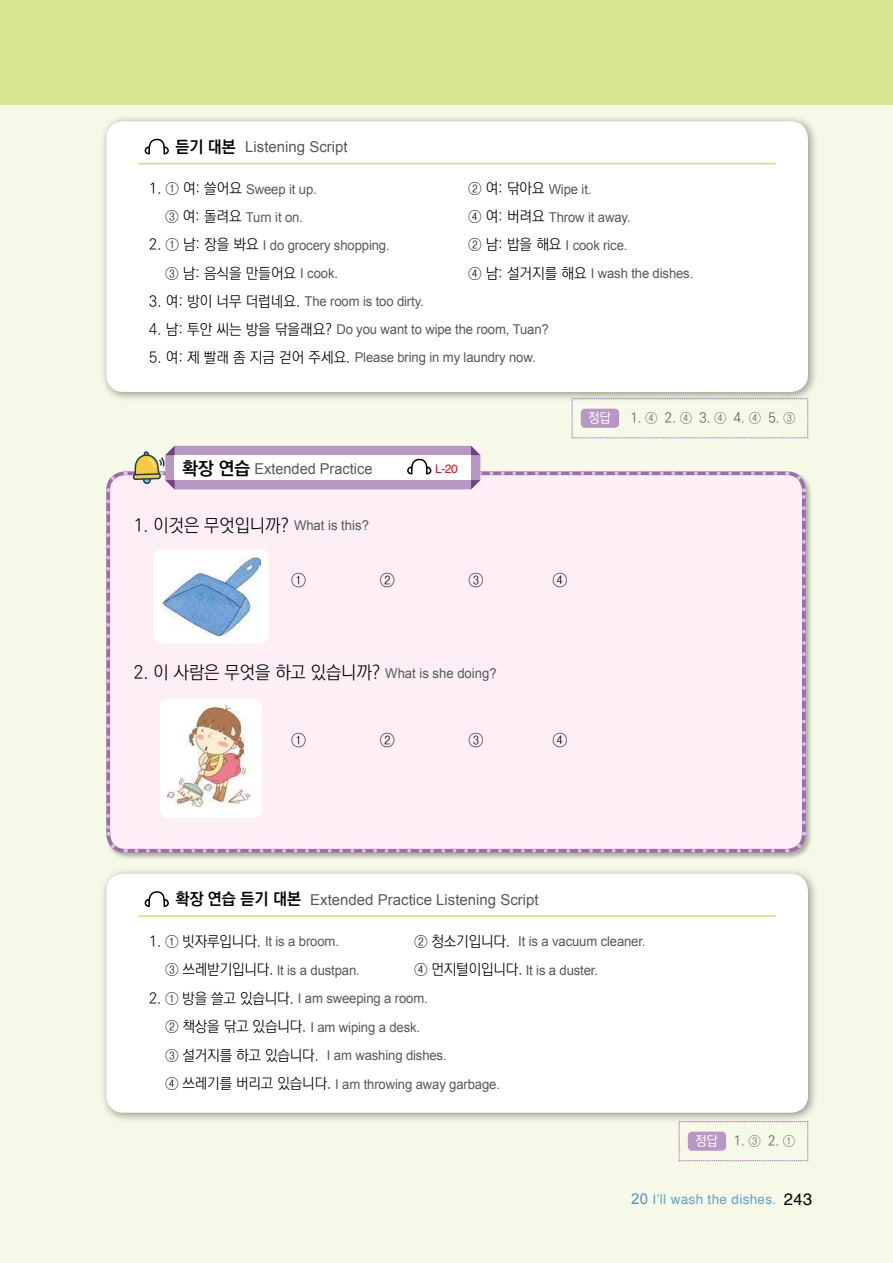
<style>
.page{position:relative;width:893px;height:1263px;background:#f6f9e8}
.page>*{position:absolute;margin:0;border:0;box-sizing:border-box;transform-origin:0 0}
.t1{font:300 18px "Ko Pub Dotum";color:#000}
.t2{font:300 16.5px "Ko Pub Dotum";color:#000}
.t3{font:15px "Arial";color:#595757}
.t4{font:300 14.85px "Ko Pub Dotum";color:#000}
.t5{font:13.5px/28.5px "Arial";letter-spacing:-.01em;color:#595757}
.t6{font:300 13.5px "Ko Pub Dotum";color:#595757}
.t7{font:13.5px "Helvetica";letter-spacing:.025em;color:#61a1c7}
.t8{font:500 13.5px "Ko Pub Dotum";color:#fff}
.t9{font:12px "Helvetica";color:#d0121b}
.s1{font-family:"Ko Pub Dotum";font-weight:700;font-size:16.5px;color:#000}
.s2{font-family:"Ko Pub Dotum";font-weight:300;font-size:14.85px;color:#000}
.s3{font-family:"Arial";font-weight:400;font-size:13.5px;color:#595757}
.s4{font-family:"Ko Pub Dotum";font-weight:700;font-size:18px;color:#000}
.s5{font-weight:500;color:#fff}
.s6{font-family:"Arial";font-size:15px;color:#5893bc}
.s7{font-size:16.5px;color:#000}
</style>
<div class="page">
<div style="left:0;top:0;width:893px;height:104px;background:#d8e694"></div>
<div style="left:99px;top:114px;width:719px;height:288px;background:#000;opacity:.4"></div>
<div style="left:106px;top:121px;width:702px;height:271px;background:#fff;border-radius:17px"></div>
<svg style="left:144px;top:139px;width:25px;height:16px"></svg>
<hr style="left:138px;top:163px;width:638px;height:1px;background:#cedf74">
<svg style="left:572px;top:398px;width:236px;height:41px"></svg>
<svg style="left:679px;top:1123px;width:129px;height:38px"></svg>
<div style="left:99px;top:867px;width:719px;height:256px;background:#000;opacity:.4"></div>
<div style="left:106px;top:874px;width:702px;height:239px;background:#fff;border-radius:17px"></div>
<svg style="left:144px;top:891px;width:25px;height:16px"></svg>
<hr style="left:138px;top:915px;width:638px;height:2px;background:#cedf74">
<div style="left:105px;top:470px;width:708px;height:390px;background:#000;opacity:.3"></div>
<div style="left:108px;top:473px;width:696px;height:378px;background:#fdeff5;border-radius:17px"></div>
<svg style="left:136px;top:849px;width:645px;height:4px;background:#ac85b6"></svg>
<svg style="left:105px;top:473px;width:13px;height:19px"></svg>
<svg style="left:106px;top:501px;width:20px;height:353px"></svg>
<svg style="left:794px;top:832px;width:13px;height:19px"></svg>
<svg style="left:787px;top:470px;width:19px;height:353px"></svg>
<svg style="left:125px;top:446px;width:651px;height:43px"></svg>
<div style="left:154px;top:550px;width:115px;height:93px;background:#fff;border-radius:9px"></div>
<img style="left:162px;top:557px;width:98px;height:79px">
<div style="left:160px;top:699px;width:102px;height:119px;background:#fff;border-radius:9px"></div>
<img style="left:168px;top:705px;width:82px;height:102px">
<p class="t3" style="left:175px;top:137px;width:174px"><span class="s1">듣기 대본</span> Listening Script</p>
<p class="t5" style="left:149px;top:175px;width:169px"><span class="s2">1. ① 여: 쓸어요</span> Sweep it up.</p>
<p class="t5" style="left:469px;top:175px;width:124px"><span class="s2">② 여: 닦아요</span> Wipe it.</p>
<p class="t5" style="left:166px;top:203px;width:139px"><span class="s2">③ 여: 돌려요</span> Turn it on.</p>
<p class="t5" style="left:469px;top:203px;width:164px"><span class="s2">④ 여: 버려요</span> Throw it away.</p>
<p class="t5" style="left:149px;top:231px;width:242px"><span class="s2">2. ① 남: 장을 봐요</span> I do grocery shopping.</p>
<p class="t5" style="left:469px;top:231px;width:160px"><span class="s2">② 남: 밥을 해요</span> I cook rice.</p>
<p class="t4" style="left:166px;top:266px;width:174px">③ 남: 음식을 만들어요 <span class="s3">I cook.</span></p>
<p class="t5" style="left:469px;top:259px;width:226px"><span class="s2">④ 남: 설거지를 해요</span> I wash the dishes.</p>
<p class="t5" style="left:149px;top:287px;width:276px"><span class="s2">3. 여: 방이 너무 더럽네요.</span> The room is too dirty.</p>
<p class="t5" style="left:149px;top:315px;width:401px"><span class="s2">4. 남: 투안 씨는 방을 닦을래요?</span> Do you want to wipe the room, Tuan?</p>
<p class="t5" style="left:149px;top:343px;width:388px"><span class="s2">5. 여: 제 빨래 좀 지금 걷어 주세요.</span> Please bring in my laundry now.</p>
<p class="t3" style="left:182px;top:458px;width:192px"><span class="s4">확장 연습</span> Extended Practice</p>
<p class="t9" style="left:435px;top:461px;width:24px">L-20</p>
<h1 class="t1" style="left:134px;top:516px;width:237px">1. 이것은 무엇입니까? <span class="s3">What is this?</span></h1>
<p class="t2" style="left:292px;top:572px;width:16px">①</p>
<p class="t2" style="left:380px;top:572px;width:16px">②</p>
<p class="t2" style="left:469px;top:572px;width:16px">③</p>
<p class="t2" style="left:553px;top:572px;width:16px">④</p>
<p class="t8" style="left:588px;top:411px;width:24px">정답</p>
<p class="t6" style="left:630px;top:411px;width:166px">1. ④ 2. ④ 3. ④ 4. ④ 5. ③</p>
<h1 class="t1" style="left:134px;top:664px;width:364px">2. 이 사람은 무엇을 하고 있습니까? <span class="s3">What is she doing?</span></h1>
<p class="t2" style="left:292px;top:731px;width:16px">①</p>
<p class="t2" style="left:380px;top:731px;width:16px">②</p>
<p class="t2" style="left:469px;top:731px;width:16px">③</p>
<p class="t2" style="left:553px;top:731px;width:16px">④</p>
<p class="t3" style="left:175px;top:890px;width:365px"><span class="s1">확장 연습 듣기 대본</span> Extended Practice Listening Script</p>
<p class="t5" style="left:149px;top:927px;width:191px"><span class="s2">1. ① 빗자루입니다.</span> It is a broom.</p>
<p class="t5" style="left:415px;top:927px;width:232px"><span class="s2">② 청소기입니다.</span> It is a vacuum cleaner.</p>
<p class="t5" style="left:166px;top:956px;width:196px"><span class="s2">③ 쓰레받기입니다.</span> It is a dustpan.</p>
<p class="t5" style="left:415px;top:956px;width:185px"><span class="s2">④ 먼지털이입니다.</span> It is a duster.</p>
<p class="t5" style="left:166px;top:984px;width:336px;text-indent:-16px"><span class="s2">2. ① 방을 쓸고 있습니다.</span> I am sweeping a room.<br><span class="s2">② 책상을 닦고 있습니다.</span> I am wiping a desk.<br><span class="s2">③ 설거지를 하고 있습니다.</span> I am washing dishes.<br><span class="s2">④ 쓰레기를 버리고 있습니다.</span> I am throwing away garbage.</p>
<p class="t6" style="left:695px;top:1134px;width:101px"><span class="s5">정답</span> 1. ③ 2. ①</p>
<p class="t7" style="left:631px;top:1190px;width:182px"><span class="s6">20</span> I’ll wash the dishes. <span class="s7">243</span></p>
</div>
